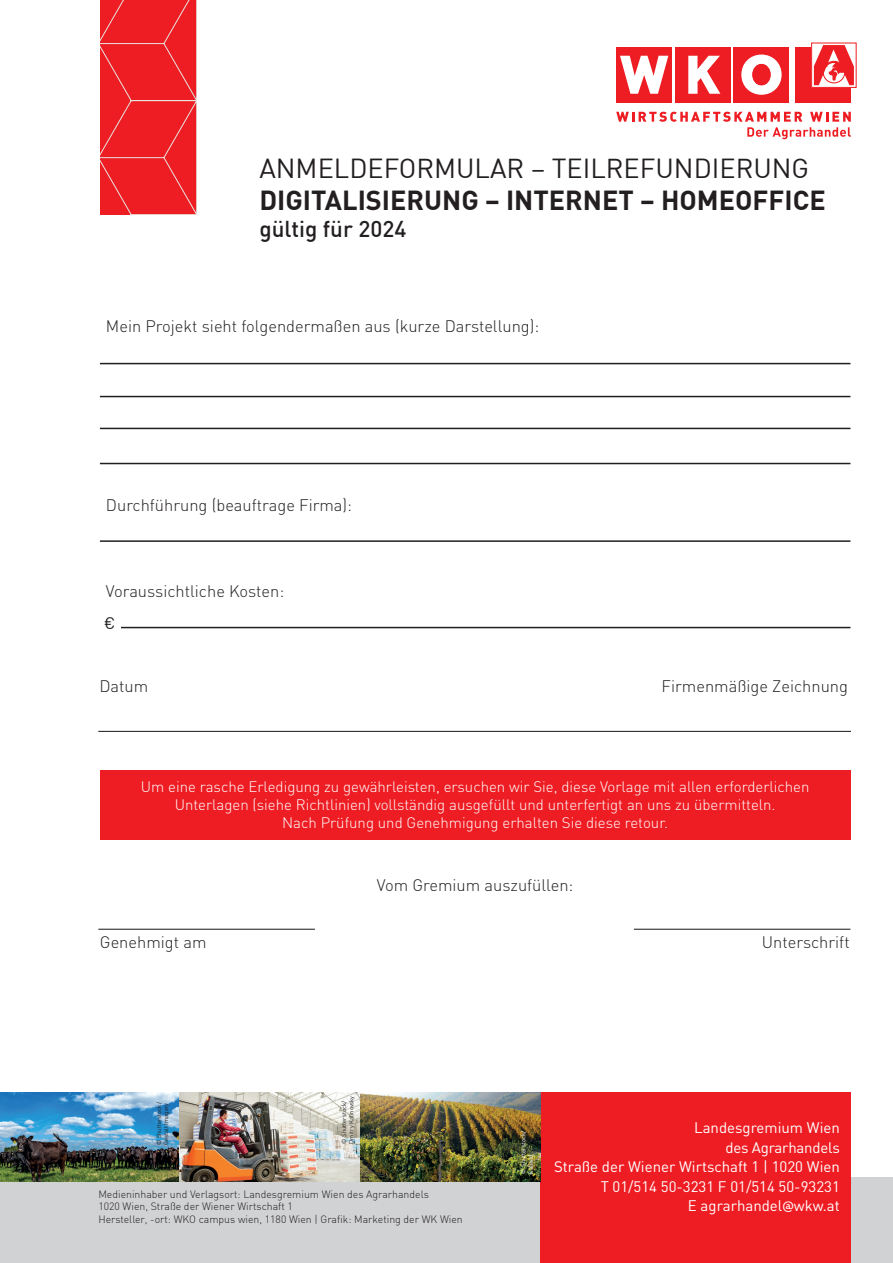
<style>
.page{position:relative;width:893px;height:1263px;background:#fff}
.page>*{position:absolute;margin:0;border:0;box-sizing:border-box;transform-origin:0 0}
.t1{font:700 27px "DIN";color:#231f20}
.t2{font:27px "DIN";color:#231f20}
.t3{font:500 22.5px "DIN";color:#231f20}
.t4{font:300 16.5px "DINOT";color:#231f20}
.t5{font:16.5px "DIN";color:#231f20}
.t6{font:300 15px/18px "DINOT";color:#fff;text-align:center}
.t7{font:15px/19.5px "DIN";color:#fff;text-align:right}
.t8{font:300 10.5px/12.6px "DIN";color:#231f20}
.t9{font:6px/7.2px "DIN";color:#231f20}
.t10{font:6px/7.2px "DIN";color:#fff}
.s1{font-family:"Trebuchet MS"}
</style>
<div class="page">
<svg style="left:100px;top:0;width:97px;height:215px;background:#ed252b"></svg>
<div style="left:0;top:1178px;width:893px;height:85px;background:#d1d2d4"></div>
<div style="left:540px;top:1093px;width:310px;height:170px;background:#ee1d23"></div>
<div style="left:733px;top:47px;width:56px;height:56px;background:#ee1d23"></div>
<div style="left:675px;top:47px;width:56px;height:56px;background:#ee1d23"></div>
<svg style="left:688px;top:56px;width:32px;height:38px"></svg>
<div style="left:616px;top:47px;width:56px;height:56px;background:#ee1d23"></div>
<svg style="left:620px;top:56px;width:48px;height:38px"></svg>
<svg style="left:741px;top:55px;width:41px;height:40px"></svg>
<div style="left:753px;top:64px;width:17px;height:21px;background:#ee1d23;border-radius:50%"></div>
<div style="left:752px;top:64px;width:19px;height:21px;border:1px solid #ee1d23;border-radius:50%"></div>
<div style="left:795px;top:47px;width:56px;height:56px;background:#ee1d23"></div>
<svg style="left:616px;top:112px;width:235px;height:27px"></svg>
<svg style="left:813px;top:47px;width:41px;height:39px"></svg>
<div style="left:811px;top:43px;width:46px;height:45px;border:1px solid #ee1d23"></div>
<svg style="left:814px;top:45px;width:40px;height:40px"></svg>
<hr style="left:100px;top:396px;width:750px;height:1px;background:#231f20">
<hr style="left:100px;top:428px;width:750px;height:1px;background:#231f20">
<hr style="left:100px;top:463px;width:750px;height:1px;background:#231f20">
<hr style="left:100px;top:540px;width:750px;height:2px;background:#231f20">
<hr style="left:100px;top:363px;width:750px;height:1px;background:#231f20">
<hr style="left:100px;top:627px;width:750px;height:1px;background:#231f20">
<hr style="left:98px;top:731px;width:753px;height:1px;background:#231f20">
<hr style="left:98px;top:929px;width:217px;height:1px;background:#231f20">
<hr style="left:634px;top:929px;width:216px;height:1px;background:#231f20">
<div style="left:100px;top:770px;width:750px;height:69px;background:#ee1d23"></div>
<div style="left:99px;top:625px;width:22px;height:5px;background:#fff"></div>
<img style="left:0;top:1093px;width:360px;height:89px">
<img style="left:179px;top:1093px;width:180px;height:89px">
<img style="left:360px;top:1093px;width:180px;height:89px">
<h1 class="t2" style="left:259px;top:151px;width:551px">ANMELDEFORMULAR – TEILREFUNDIERUNG</h1>
<h1 class="t1" style="left:259px;top:183px;width:568px">DIGITALISIERUNG – INTERNET – HOMEOFFICE</h1>
<h2 class="t3" style="left:259px;top:215px;width:148px">gültig für 2024</h2>
<p class="t4" style="left:106px;top:316px;width:435px">Mein Projekt sieht folgendermaßen aus (kurze Darstellung):</p>
<p class="t4" style="left:106px;top:495px;width:248px">Durchführung (beauftrage Firma):</p>
<p class="t4" style="left:106px;top:581px;width:180px">Voraussichtliche Kosten:</p>
<p class="t5" style="left:104px;top:612px;width:13px">€</p>
<p class="t4" style="left:99px;top:676px;width:50px">Datum</p>
<p class="t4" style="left:662px;top:676px;width:188px">Firmenmäßige Zeichnung</p>
<p class="t6" style="left:141px;top:778px;width:670px">Um eine rasche Erledigung zu gewährleisten, ersuchen wir Sie, diese Vorlage mit allen erforderlichen<br>Unterlagen (siehe Richtlinien) vollständig ausgefüllt und unterfertigt an uns zu übermitteln.<br>Nach Prüfung und Genehmigung erhalten Sie diese retour.</p>
<p class="t4" style="left:377px;top:875px;width:198px">Vom Gremium auszufüllen:</p>
<p class="t4" style="left:100px;top:931px;width:108px">Genehmigt am</p>
<p class="t4" style="left:762px;top:931px;width:89px">Unterschrift</p>
<p class="t9" style="left:155px;top:1145px;width:44px;rotate:-90deg">© Shutterstock/<br>Gestalt Imagery</p>
<p class="t9" style="left:340px;top:1144px;width:49px;rotate:-90deg">© Shutterstock/<br>Dmitry Kalinovsky</p>
<p class="t8" style="left:98px;top:1187px;width:366px">Medieninhaber und Verlagsort: Landesgremium Wien des Agrarhandels<br>1020 Wien, Straße der Wiener Wirtschaft 1<br>Hersteller, -ort: WKO campus wien, 1180 Wien | Grafik: Marketing der WK Wien</p>
<p class="t10" style="left:520px;top:1174px;width:44px;rotate:-90deg">© Shutterstock/ kaband</p>
<p class="t7" style="left:554px;top:1117px;width:287px">Landesgremium Wien<br>des Agrarhandels<br>Straße der Wiener Wirtschaft 1 | 1020 Wien<br>T 01/514 50-3231 F 01/514 50-93231<br>E agrarhandel<span class="s1">@</span>wkw.at</p>
</div>
